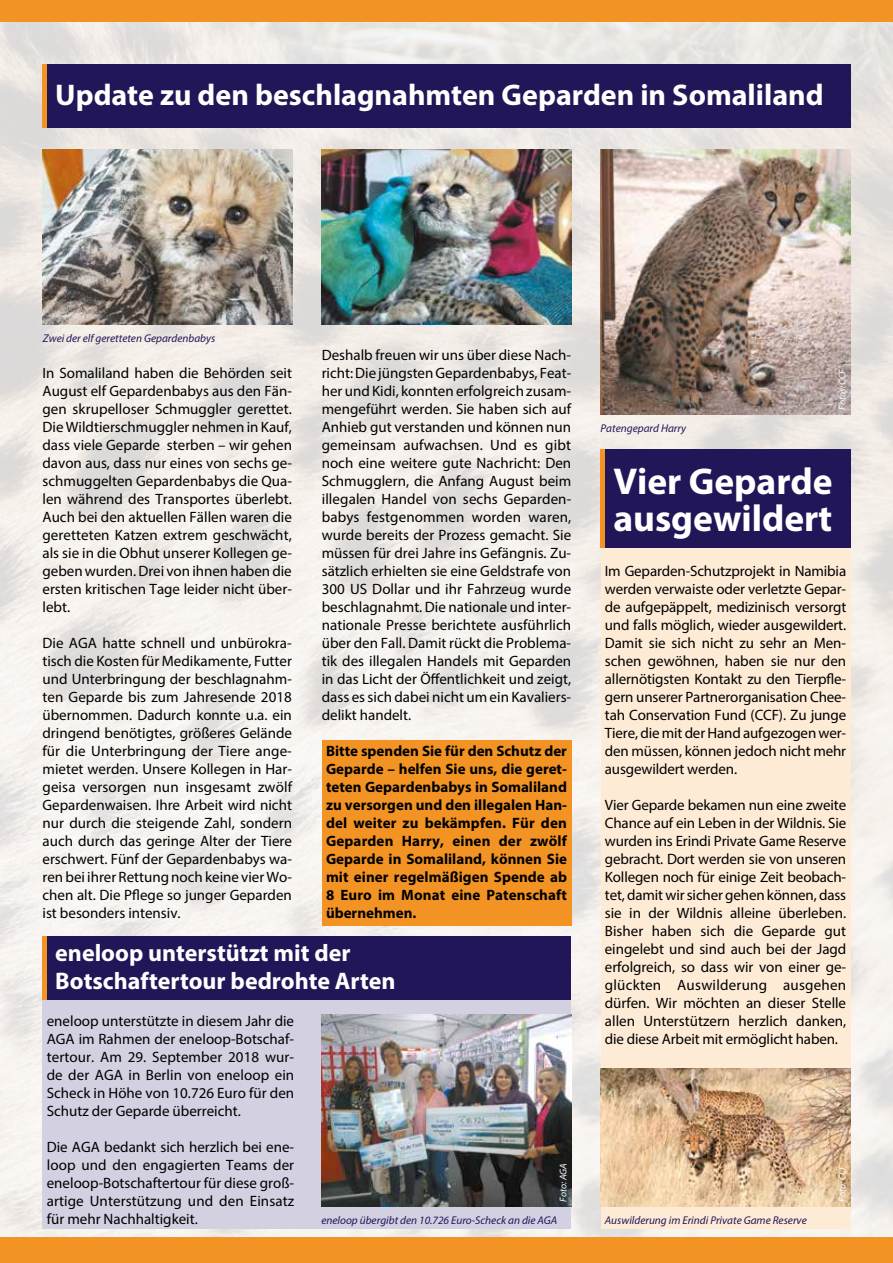
<style>
.page{position:relative;width:893px;height:1263px;background:#fff}
.page>*{position:absolute;margin:0;border:0;box-sizing:border-box;transform-origin:0 0}
.t1{font:700 37.5px/37.5px "Myriad Pro";color:#fff}
.t2{font:700 30px "Myriad Pro";color:#fff}
.t3{font:700 24px/28.5px "Myriad Pro";color:#fff}
.t4{font:15px/18px "Myriad Pro";color:#000;text-align:justify}
.t5{font:700 15px/18px "Myriad Pro";letter-spacing:.005em;color:#000;text-align:justify}
.t6{font:italic 11.25px "Myriad Pro";color:#211657}
.t7{font:italic 9.75px "Myriad Pro";color:#fff}
</style>
<div class="page">
<img style="left:0;top:21px;width:893px;height:1216px">
<div style="left:601px;top:450px;width:249px;height:779px;background:#feebd6"></div>
<div style="left:43px;top:942px;width:528px;height:287px;background:#d3d0e2"></div>
<div style="left:0;top:0;width:893px;height:21px;background:#f39323"></div>
<div style="left:0;top:1237px;width:893px;height:26px;background:#f39323"></div>
<div style="left:322px;top:740px;width:249px;height:186px;background:#f39323"></div>
<div style="left:601px;top:449px;width:249px;height:99px;background:#211657"></div>
<hr style="left:601px;top:449px;width:4px;height:99px;background:#f39323">
<div style="left:43px;top:64px;width:807px;height:64px;background:#211657"></div>
<div style="left:43px;top:936px;width:528px;height:64px;background:#211657"></div>
<hr style="left:43px;top:64px;width:4px;height:64px;background:#f39323">
<hr style="left:43px;top:936px;width:4px;height:64px;background:#f39323">
<img style="left:321px;top:150px;width:250px;height:174px">
<img style="left:601px;top:150px;width:249px;height:264px">
<img style="left:43px;top:150px;width:249px;height:174px">
<img style="left:601px;top:1068px;width:249px;height:138px">
<img style="left:321px;top:1015px;width:250px;height:191px">
<h2 class="t2" style="left:55px;top:75px;width:770px">Update zu den beschlagnahmten Geparden in Somaliland</h2>
<p class="t6" style="left:43px;top:332px;width:174px">Zwei der elf geretteten Gepardenbabys</p>
<p class="t4" style="left:43px;top:364px;width:251px">In Somaliland haben die Behörden seit August elf Gepardenbabys aus den Fän&shy;gen skrupelloser Schmuggler gerettet.<br>Die Wildtierschmuggler nehmen in Kauf, dass viele Geparde sterben – wir gehen davon aus, dass nur eines von sechs ge&shy;schmuggelten Gepardenbabys die Qua&shy;len während des Transportes überlebt.<br>Auch bei den aktuellen Fällen waren die geretteten Katzen extrem geschwächt, als sie in die Obhut unserer Kollegen ge&shy;geben wurden. Drei von ihnen haben die ersten kritischen Tage leider nicht über&shy;lebt.</p>
<p class="t4" style="left:43px;top:634px;width:251px">Die AGA hatte schnell und unbürokra&shy;tisch die Kosten für Medikamente, Futter und Unterbringung der beschlagnahm&shy;ten Geparde bis zum Jahresende 2018 übernommen. Dadurch konnte u.a. ein dringend benötigtes, größeres Gelände für die Unterbringung der Tiere ange&shy;mietet werden. Unsere Kollegen in Har&shy;geisa versorgen nun insgesamt zwölf Gepardenwaisen. Ihre Arbeit wird nicht nur durch die steigende Zahl, sondern auch durch das geringe Alter der Tiere erschwert. Fünf der Gepardenbabys wa&shy;ren bei ihrer Rettung noch keine vier Wo&shy;chen alt. Die Pflege so junger Geparden ist besonders intensiv.</p>
<p class="t4" style="left:322px;top:346px;width:251px">Deshalb freuen wir uns über diese Nach&shy;richt: Die jüngsten Gepardenbabys, Feat&shy;her und Kidi, konnten erfolgreich zusam&shy;mengeführt werden. Sie haben sich auf Anhieb gut verstanden und können nun gemeinsam aufwachsen. Und es gibt noch eine weitere gute Nachricht: Den Schmugglern, die Anfang August beim illegalen Handel von sechs Geparden&shy;babys festgenommen worden waren, wurde bereits der Prozess gemacht. Sie müssen für drei Jahre ins Gefängnis. Zu&shy;sätzlich erhielten sie eine Geldstrafe von 300 US Dollar und ihr Fahrzeug wurde beschlagnahmt. Die nationale und inter&shy;nationale Presse berichtete ausführlich über den Fall. Damit rückt die Problema&shy;tik des illegalen Handels mit Geparden in das Licht der Öffentlichkeit und zeigt, dass es sich dabei nicht um ein Kavaliers&shy;delikt handelt.</p>
<p class="t5" style="left:326px;top:741px;width:243px">Bitte spenden Sie für den Schutz der Geparde – helfen Sie uns, die geret&shy;teten Gepardenbabys in Somaliland zu versorgen und den illegalen Han&shy;del weiter zu bekämpfen. Für den Geparden Harry, einen der zwölf Geparde in Somaliland, können Sie mit einer regelmäßigen Spende ab 8 Euro im Monat eine Patenschaft übernehmen.</p>
<h3 class="t3" style="left:55px;top:937px;width:342px">eneloop unterstützt mit der<br>Botschaftertour bedrohte Arten</h3>
<p class="t4" style="left:47px;top:1012px;width:249px">eneloop unterstützte in diesem Jahr die AGA im Rahmen der eneloop-Botschaf&shy;tertour. Am 29. September 2018 wur&shy;de der AGA in Berlin von eneloop ein Scheck in Höhe von 10.726 Euro für den Schutz der Geparde überreicht.</p>
<p class="t4" style="left:47px;top:1138px;width:249px">Die AGA bedankt sich herzlich bei ene&shy;loop und den engagierten Teams der eneloop-Botschaftertour für diese groß&shy;artige Unterstützung und den Einsatz für mehr Nachhaltigkeit.</p>
<p class="t7" style="left:557px;top:1202px;width:40px;rotate:-90deg">Foto: AGA</p>
<p class="t6" style="left:321px;top:1213px;width:237px">eneloop übergibt den 10.726 Euro-Scheck an die AGA</p>
<p class="t6" style="left:601px;top:421px;width:87px">Patengepard Harry</p>
<p class="t7" style="left:836px;top:410px;width:42px;rotate:-90deg">Fotos: CCF</p>
<h1 class="t1" style="left:613px;top:461px;width:221px">Vier Geparde ausgewildert</h1>
<p class="t4" style="left:605px;top:562px;width:243px">Im Geparden-Schutzprojekt in Namibia werden verwaiste oder verletzte Gepar&shy;de aufgepäppelt, medizinisch versorgt und falls möglich, wieder ausgewildert.<br>Damit sie sich nicht zu sehr an Men&shy;schen gewöhnen, haben sie nur den allernötigsten Kontakt zu den Tierpfle&shy;gern unserer Partnerorganisation Chee&shy;tah Conservation Fund (CCF). Zu junge Tiere, die mit der Hand aufgezogen wer&shy;den müssen, können jedoch nicht mehr ausgewildert werden.</p>
<p class="t4" style="left:605px;top:796px;width:243px">Vier Geparde bekamen nun eine zweite Chance auf ein Leben in der Wildnis. Sie wurden ins Erindi Private Game Reserve gebracht. Dort werden sie von unseren Kollegen noch für einige Zeit beobach&shy;tet, damit wir sicher gehen können, dass sie in der Wildnis alleine überleben.<br>Bisher haben sich die Geparde gut eingelebt und sind auch bei der Jagd erfolgreich, so dass wir von einer ge&shy;glückten Auswilderung ausgehen dürfen. Wir möchten an dieser Stelle allen Unterstützern herzlich danken, die diese Arbeit mit ermöglicht haben.</p>
<p class="t6" style="left:605px;top:1213px;width:203px">Auswilderung im Erindi Private Game Reserve</p>
<p class="t7" style="left:836px;top:1202px;width:39px;rotate:-90deg">Foto: CCF</p>
</div>
